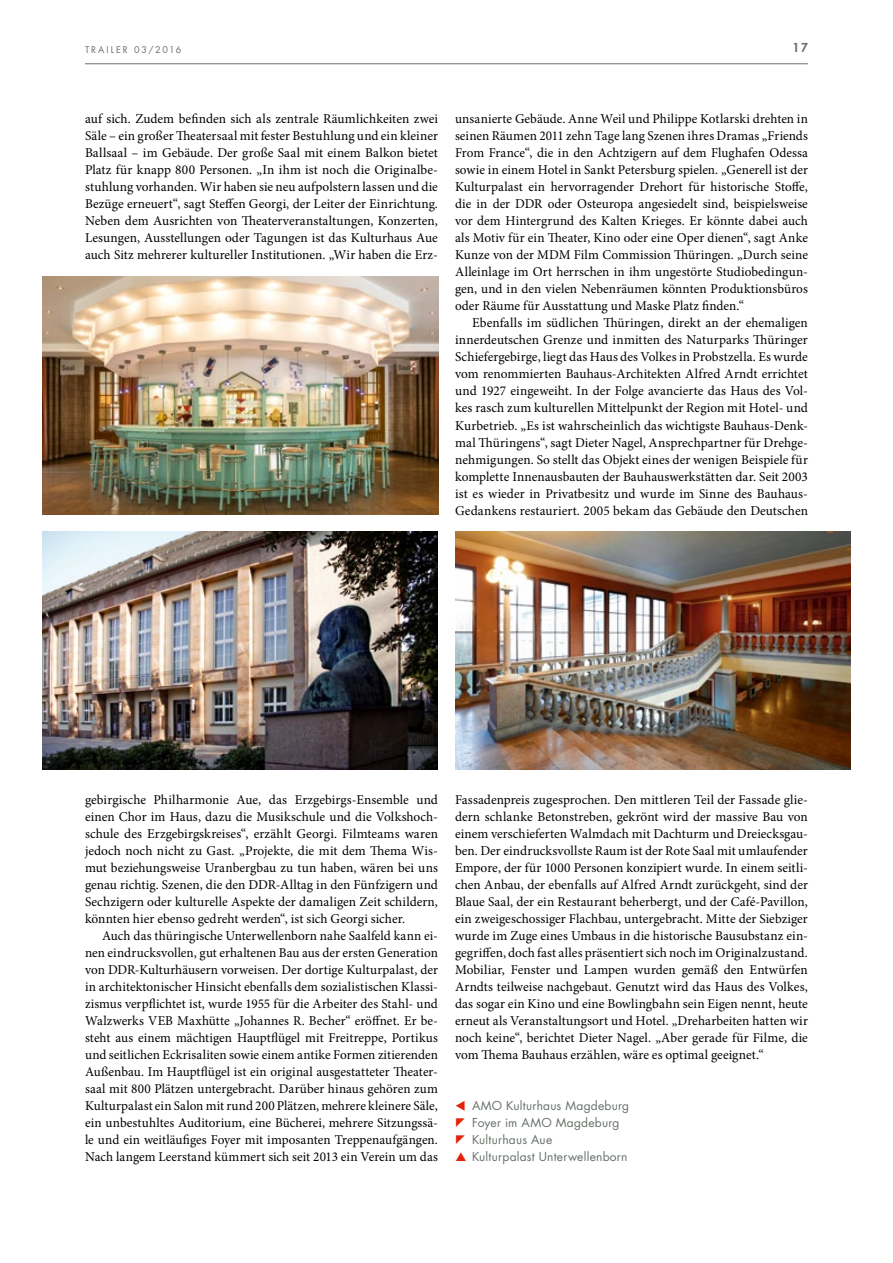
<style>
.page{position:relative;width:893px;height:1263px;background:#fff}
.page>*{position:absolute;margin:0;border:0;box-sizing:border-box;transform-origin:0 0}
.t1{font:13.5px/17px "Minion Pro";letter-spacing:.005em;color:#000;text-align:justify}
.t2{font:12px/17px "Futura Std";letter-spacing:.02em;color:#677168}
.t3{font:800 12px "Futura Std";color:#677168}
.t4{font:9px "Futura Std";letter-spacing:.215em;color:#677168}
.s1{color:#e4220a}
</style>
<div class="page">
<hr style="left:85px;top:63px;width:723px;height:1px;background:#677168">
<img style="left:43px;top:276px;width:395px;height:238px">
<img style="left:455px;top:531px;width:395px;height:239px">
<img style="left:43px;top:531px;width:395px;height:239px">
<p class="t4" style="left:85px;top:43px;width:98px">TRAILER 03/2016</p>
<p class="t3" style="left:793px;top:40px;width:17px">17</p>
<p class="t1" style="left:85px;top:111px;width:354px">auf sich. Zudem befinden sich als zentrale Räumlichkeiten zwei Säle – ein großer Theatersaal mit fester Bestuhlung und ein kleiner Ballsaal – im Gebäude. Der große Saal mit einem Balkon bietet Platz für knapp 800 Personen. „In ihm ist noch die Originalbe&shy;stuhlung vorhanden. Wir haben sie neu aufpolstern lassen und die Bezüge erneuert“, sagt Steffen Georgi, der Leiter der Einrichtung.<br>Neben dem Ausrichten von Theaterveranstaltungen, Konzerten, Lesungen, Ausstellungen oder Tagungen ist das Kulturhaus Aue auch Sitz mehrerer kultureller Institutionen. „Wir haben die Erz-</p>
<p class="t1" style="left:455px;top:111px;width:354px">unsanierte Gebäude. Anne Weil und Philippe Kotlarski drehten in seinen Räumen 2011 zehn Tage lang Szenen ihres Dramas „Friends From France“, die in den Achtzigern auf dem Flughafen Odessa sowie in einem Hotel in Sankt Petersburg spielen. „Generell ist der Kulturpalast ein hervorragender Drehort für historische Stoffe, die in der DDR oder Osteuropa angesiedelt sind, beispielsweise vor dem Hintergrund des Kalten Krieges. Er könnte dabei auch als Motiv für ein Theater, Kino oder eine Oper dienen“, sagt Anke Kunze von der MDM Film Commission Thüringen. „Durch seine Alleinlage im Ort herrschen in ihm ungestörte Studiobedingun&shy;gen, und in den vielen Nebenräumen könnten Produktionsbüros oder Räume für Ausstattung und Maske Platz finden.“</p>
<p class="t1" style="left:455px;top:315px;width:354px;text-indent:17px">Ebenfalls im südlichen Thüringen, direkt an der ehemaligen innerdeutschen Grenze und inmitten des Naturparks Thüringer Schiefergebirge, liegt das Haus des Volkes in Probstzella. Es wurde vom renommierten Bauhaus-Architekten Alfred Arndt errichtet und 1927 eingeweiht. In der Folge avancierte das Haus des Vol&shy;kes rasch zum kulturellen Mittelpunkt der Region mit Hotel- und Kurbetrieb. „Es ist wahrscheinlich das wichtigste Bauhaus-Denk&shy;mal Thüringens“, sagt Dieter Nagel, Ansprechpartner für Drehge&shy;nehmigungen. So stellt das Objekt eines der wenigen Beispiele für komplette Innenausbauten der Bauhauswerkstätten dar. Seit 2003 ist es wieder in Privatbesitz und wurde im Sinne des Bauhaus-Gedankens restauriert. 2005 bekam das Gebäude den Deutschen</p>
<p class="t1" style="left:85px;top:791px;width:354px">gebirgische Philharmonie Aue, das Erzgebirgs-Ensemble und einen Chor im Haus, dazu die Musikschule und die Volkshoch&shy;schule des Erzgebirgskreises“, erzählt Georgi. Filmteams waren jedoch noch nicht zu Gast. „Projekte, die mit dem Thema Wis&shy;mut beziehungsweise Uranbergbau zu tun haben, wären bei uns genau richtig. Szenen, die den DDR-Alltag in den Fünfzigern und Sechzigern oder kulturelle Aspekte der damaligen Zeit schildern, könnten hier ebenso gedreht werden“, ist sich Georgi sicher.</p>
<p class="t1" style="left:85px;top:927px;width:354px;text-indent:17px">Auch das thüringische Unterwellenborn nahe Saalfeld kann ei&shy;nen eindrucksvollen, gut erhaltenen Bau aus der ersten Generation von DDR-Kulturhäusern vorweisen. Der dortige Kulturpalast, der in architektonischer Hinsicht ebenfalls dem sozialistischen Klassi&shy;zismus verpflichtet ist, wurde 1955 für die Arbeiter des Stahl- und Walzwerks VEB Maxhütte „Johannes R. Becher“ eröffnet. Er be&shy;steht aus einem mächtigen Hauptflügel mit Freitreppe, Portikus und seitlichen Eckrisaliten sowie einem antike Formen zitierenden Außenbau. Im Hauptflügel ist ein original ausgestatteter Theater&shy;saal mit 800 Plätzen untergebracht. Darüber hinaus gehören zum Kulturpalast ein Salon mit rund 200 Plätzen, mehrere kleinere Säle, ein unbestuhltes Auditorium, eine Bücherei, mehrere Sitzungssä&shy;le und ein weitläufiges Foyer mit imposanten Treppenaufgängen.<br>Nach langem Leerstand kümmert sich seit 2013 ein Verein um das</p>
<p class="t1" style="left:455px;top:791px;width:354px">Fassadenpreis zugesprochen. Den mittleren Teil der Fassade glie&shy;dern schlanke Betonstreben, gekrönt wird der massive Bau von einem verschieferten Walmdach mit Dachturm und Dreiecksgau&shy;ben. Der eindrucksvollste Raum ist der Rote Saal mit umlaufender Empore, der für 1000 Personen konzipiert wurde. In einem seitli&shy;chen Anbau, der ebenfalls auf Alfred Arndt zurückgeht, sind der Blaue Saal, der ein Restaurant beherbergt, und der Café-Pavillon, ein zweigeschossiger Flachbau, untergebracht. Mitte der Siebziger wurde im Zuge eines Umbaus in die historische Bausubstanz ein&shy;gegriffen, doch fast alles präsentiert sich noch im Originalzustand.<br>Mobiliar, Fenster und Lampen wurden gemäß den Entwürfen Arndts teilweise nachgebaut. Genutzt wird das Haus des Volkes, das sogar ein Kino und eine Bowlingbahn sein Eigen nennt, heute erneut als Veranstaltungsort und Hotel. „Dreharbeiten hatten wir noch keine“, berichtet Dieter Nagel. „Aber gerade für Filme, die vom Thema Bauhaus erzählen, wäre es optimal geeignet.“</p>
<p class="t2" style="left:472px;top:1097px;width:159px;text-indent:-17px"><span class="s1">▼</span> AMO Kulturhaus Magdeburg<br>Foyer im AMO Magdeburg<br>Kulturhaus Aue<br>Kulturpalast Unterwellenborn</p>
</div>
